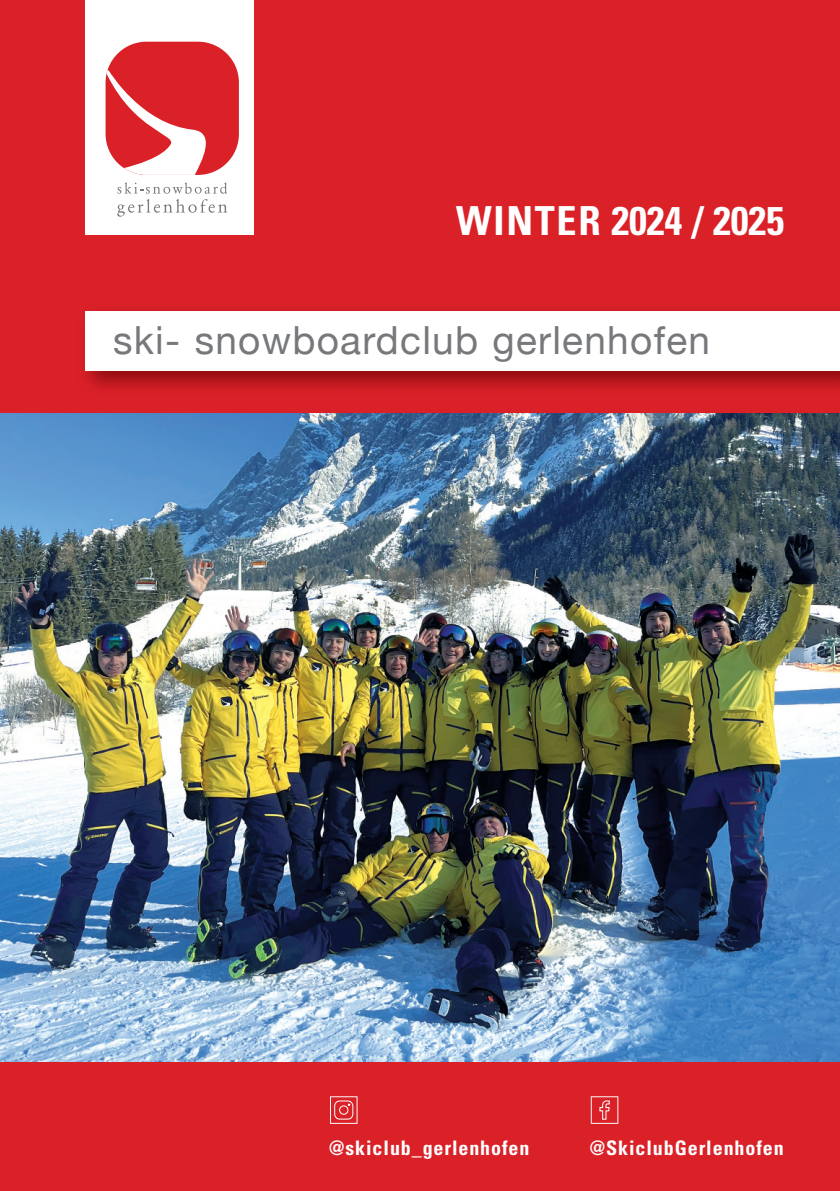
<style>
.page{position:relative;width:840px;height:1191px;background:#fff}
.page>*{position:absolute;margin:0;border:0;box-sizing:border-box;transform-origin:0 0}
.t1{font:700 condensed 40px "Univers";color:#fff}
.t2{font:38.8px "Helvetica Neue";letter-spacing:.035em;color:#76787b}
.t3{font:700 condensed 20px "Univers";letter-spacing:.045em;color:#fff}
</style>
<div class="page">
<div style="left:0;top:0;width:839px;height:1191px;background:#da2128"></div>
<div style="left:86px;top:0;width:168px;height:235px;background:#fff"></div>
<svg style="left:117px;top:182px;width:110px;height:35px"></svg>
<div style="left:105px;top:42px;width:134px;height:133px;background:#da2128;border-radius:41px"></div>
<svg style="left:106px;top:70px;width:111px;height:105px"></svg>
<img style="left:85px;top:370px;width:754px;height:18px">
<div style="left:85px;top:311px;width:754px;height:59px;background:#fff"></div>
<svg style="left:330px;top:1096px;width:28px;height:28px"></svg>
<div style="left:339px;top:1105px;width:9px;height:9px;border:1px solid #fff;border-radius:50%"></div>
<div style="left:334px;top:1100px;width:19px;height:19px;border:1px solid #fff;border-radius:5px"></div>
<svg style="left:590px;top:1096px;width:28px;height:27px"></svg>
<img style="left:0;top:414px;width:839px;height:647px">
<h1 class="t1" style="left:456px;top:206px;width:329px">WINTER 2024 / 2025</h1>
<h2 class="t2" style="left:113px;top:317px;width:598px">ski- snowboardclub gerlenhofen</h2>
<p class="t3" style="left:328px;top:1140px;width:202px">@skiclub_gerlenhofen</p>
<p class="t3" style="left:589px;top:1140px;width:196px">@SkiclubGerlenhofen</p>
</div>
